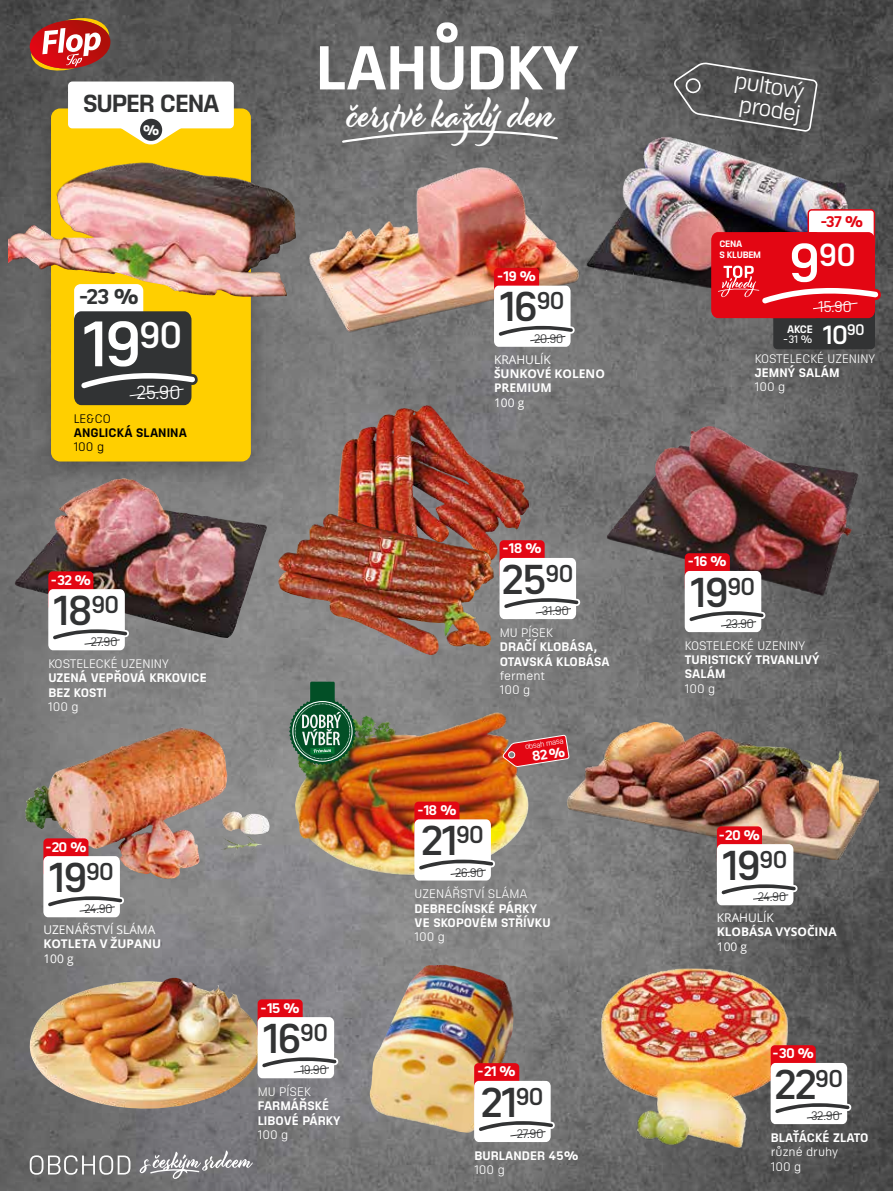
<style>
.page{position:relative;width:893px;height:1191px;background:#fff}
.page>*{position:absolute;margin:0;border:0;box-sizing:border-box;transform-origin:0 0}
.t1{font:600 62.1px "Sizmo Pro";color:#fff}
.t2{font:700 60px "Sizmo Pro";letter-spacing:-.02em;color:#fff}
.t3{font:42px "Modish";color:#fff}
.t4{font:600 40.5px "Sizmo Pro";letter-spacing:-.05em;color:#323334}
.t5{font:600 31.05px "Sizmo Pro";color:#fff}
.t6{font:600 25.5px "Sizmo Pro";color:#fff}
.t7{font:700 24px "Sizmo Pro";letter-spacing:-.05em;color:#323334}
.t8{font:22.8px/22.8px "Sizmo Pro";color:#fff;text-align:center}
.t9{font:700 20.7px "Sizmo Pro";color:#313334}
.t10{font:18.45px "Sizmo Pro";color:#fff}
.t11{font:15px "Sizmo Pro";color:#fff}
.t12{font:700 15px "Sizmo Pro";color:#e30613}
.t13{font:700 13.5px "Sizmo Pro";letter-spacing:-.05em;color:#fff}
.t14{font:700 12px/14.4px "Sizmo Pro";letter-spacing:.005em;color:#fff}
.t15{font:12px/14.4px "Sizmo Pro";letter-spacing:.005em;color:#fff}
.t16{font:12px "Sizmo Pro";letter-spacing:-.04em;color:#323334}
.t17{font:700 12px/14.4px "Open Sans";color:#fff}
.t18{font:12px "Open Sans";color:#fff}
.t19{font:700 12px "Sizmo Pro";letter-spacing:.005em;color:#000}
.t20{font:12px "Sizmo Pro";letter-spacing:.005em;color:#000}
.t21{font:700 10.5px "Sizmo Pro";color:#fff}
.t22{font:500 10.5px "Sizmo Pro";color:#fff}
.t23{font:700 9px/10.5px "Sizmo Pro";letter-spacing:-.03em;color:#fff}
.t24{font:7.5px "Sizmo Pro";color:#fff}
.s1{font-size:53.25px}
</style>
<div class="page">
<img style="left:0;top:0;width:893px;height:1191px">
<svg style="left:341px;top:121px;width:218px;height:23px;background:#7c7c7c"></svg>
<svg style="left:30px;top:1155px;width:100px;height:19px"></svg>
<svg style="left:140px;top:1150px;width:113px;height:28px;background:#8f8e92"></svg>
<svg style="left:29px;top:15px;width:83px;height:59px;background:#ab5249"></svg>
<div style="left:31px;top:92px;width:248px;height:401px;background:#000;opacity:.3"></div>
<div style="left:52px;top:109px;width:198px;height:352px;background:#ffcf00;border-radius:9px"></div>
<div style="left:51px;top:108px;width:200px;height:353px;border:2px solid #ffcf00;border-radius:9px"></div>
<svg style="left:672px;top:61px;width:147px;height:71px;background:#5c5c5c"></svg>
<div style="left:74px;top:284px;width:69px;height:59px;background:#fff;border-radius:7px"></div>
<svg style="left:74px;top:311px;width:124px;height:94px;background:#47473d"></svg>
<div style="left:68px;top:81px;width:166px;height:47px;background:#fff;border-radius:4px"></div>
<svg style="left:112px;top:121px;width:78px;height:24px"></svg>
<div style="left:140px;top:119px;width:22px;height:22px;background:#323335;border-radius:50%"></div>
<img style="left:8px;top:147px;width:288px;height:150px">
<img style="left:25px;top:977px;width:239px;height:131px">
<div style="left:258px;top:999px;width:45px;height:39px;background:#e30613;border-radius:4px"></div>
<svg style="left:258px;top:1017px;width:81px;height:61px"></svg>
<img style="left:370px;top:964px;width:143px;height:168px">
<div style="left:474px;top:1063px;width:45px;height:38px;background:#e30613;border-radius:4px"></div>
<svg style="left:474px;top:1080px;width:81px;height:62px"></svg>
<img style="left:335px;top:405px;width:91px;height:150px">
<img style="left:278px;top:514px;width:55px;height:99px">
<div style="left:500px;top:540px;width:45px;height:39px;background:#e30613;border-radius:4px"></div>
<svg style="left:500px;top:558px;width:81px;height:61px"></svg>
<img style="left:370px;top:712px;width:124px;height:24px">
<svg style="left:289px;top:681px;width:67px;height:84px;background:#4d775e"></svg>
<div style="left:414px;top:801px;width:45px;height:39px;background:#e30613;border-radius:4px"></div>
<svg style="left:414px;top:819px;width:81px;height:61px"></svg>
<img style="left:578px;top:132px;width:277px;height:181px">
<img style="left:293px;top:157px;width:297px;height:183px">
<div style="left:494px;top:268px;width:45px;height:38px;background:#e30613;border-radius:4px"></div>
<svg style="left:494px;top:286px;width:81px;height:61px"></svg>
<img style="left:13px;top:478px;width:254px;height:160px">
<div style="left:48px;top:571px;width:45px;height:39px;background:#e30613;border-radius:4px"></div>
<svg style="left:48px;top:589px;width:81px;height:61px"></svg>
<img style="left:607px;top:428px;width:253px;height:168px">
<div style="left:685px;top:553px;width:45px;height:39px;background:#e30613;border-radius:4px"></div>
<svg style="left:685px;top:571px;width:81px;height:61px"></svg>
<img style="left:77px;top:727px;width:105px;height:37px">
<div style="left:43px;top:838px;width:45px;height:39px;background:#e30613;border-radius:4px"></div>
<svg style="left:43px;top:856px;width:81px;height:61px"></svg>
<img style="left:580px;top:954px;width:229px;height:206px">
<div style="left:771px;top:1045px;width:45px;height:39px;background:#e30613;border-radius:4px"></div>
<svg style="left:771px;top:1063px;width:81px;height:61px"></svg>
<div style="left:773px;top:310px;width:68px;height:39px;background:#323334;border-radius:4px"></div>
<div style="left:807px;top:303px;width:68px;height:46px;background:#323334;border-radius:4px"></div>
<div style="left:808px;top:210px;width:66px;height:37px;background:#fff;border-radius:4px"></div>
<div style="left:807px;top:209px;width:68px;height:39px;border:2px solid #e30613;border-radius:4px"></div>
<svg style="left:711px;top:232px;width:170px;height:86px;background:#df1a26"></svg>
<img style="left:568px;top:722px;width:311px;height:137px">
<div style="left:717px;top:826px;width:45px;height:39px;background:#e30613;border-radius:4px"></div>
<svg style="left:717px;top:844px;width:81px;height:61px"></svg>
<svg style="left:502px;top:735px;width:68px;height:32px;background:#c93f41"></svg>
<h3 class="t7" style="left:83px;top:82px;width:138px">SUPER CENA</h3>
<p class="t13" style="left:143px;top:118px;width:18px">%</p>
<h2 class="t2" style="left:315px;top:15px;width:265px">LAHŮDKY</h2>
<h3 class="t3" style="left:347px;top:87px;width:208px">čerstvé každý den</h3>
<h3 class="t9" style="left:77px;top:279px;width:63px">-23 %</h3>
<h1 class="t1" style="left:83px;top:292px;width:101px">19<sup>90</sup></h1>
<h3 class="t10" style="left:136px;top:378px;width:46px">25.90</h3>
<p class="t20" style="left:74px;top:409px;width:39px">LE&amp;CO</p>
<p class="t19" style="left:74px;top:422px;width:115px">ANGLICKÁ SLANINA</p>
<p class="t20" style="left:74px;top:438px;width:32px">100 g</p>
<p class="t13" style="left:50px;top:568px;width:43px">-32 %</p>
<h3 class="t4" style="left:54px;top:576px;width:68px">18<sup>90</sup></h3>
<p class="t16" style="left:91px;top:633px;width:29px">27.90</p>
<p class="t15" style="left:48px;top:655px;width:122px">KOSTELECKÉ UZENINY</p>
<p class="t14" style="left:48px;top:669px;width:160px">UZENÁ VEPŘOVÁ KRKOVICE<br>BEZ KOSTI</p>
<p class="t15" style="left:48px;top:698px;width:32px">100 g</p>
<p class="t13" style="left:44px;top:835px;width:44px">-20 %</p>
<h3 class="t4" style="left:49px;top:843px;width:67px">19<sup>90</sup></h3>
<p class="t16" style="left:84px;top:899px;width:30px">24.90</p>
<p class="t18" style="left:43px;top:921px;width:113px">UZENÁŘSTVÍ SLÁMA</p>
<p class="t17" style="left:43px;top:936px;width:119px">KOTLETA V ŽUPANU</p>
<p class="t18" style="left:43px;top:950px;width:32px">100 g</p>
<p class="t13" style="left:260px;top:995px;width:42px">-15 %</p>
<h3 class="t4" style="left:263px;top:1004px;width:67px">16<sup>90</sup></h3>
<p class="t16" style="left:300px;top:1060px;width:29px">19.90</p>
<p class="t15" style="left:258px;top:1083px;width:54px">MU PÍSEK</p>
<p class="t14" style="left:258px;top:1097px;width:84px">FARMÁŘSKÉ<br>LIBOVÉ PÁRKY</p>
<p class="t15" style="left:258px;top:1126px;width:32px">100 g</p>
<p class="t13" style="left:496px;top:264px;width:42px">-19 %</p>
<h3 class="t4" style="left:500px;top:273px;width:67px">16<sup>90</sup></h3>
<p class="t16" style="left:534px;top:329px;width:31px">20.90</p>
<p class="t18" style="left:494px;top:351px;width:58px">KRAHULÍK</p>
<p class="t17" style="left:494px;top:366px;width:112px">ŠUNKOVÉ KOLENO<br>PREMIUM</p>
<p class="t18" style="left:494px;top:394px;width:32px">100 g</p>
<p class="t13" style="left:501px;top:536px;width:42px">-18 %</p>
<h3 class="t4" style="left:502px;top:545px;width:73px">25<sup>90</sup></h3>
<p class="t16" style="left:542px;top:601px;width:29px">31.90</p>
<p class="t15" style="left:500px;top:624px;width:54px">MU PÍSEK</p>
<p class="t14" style="left:500px;top:638px;width:112px">DRAČÍ KLOBÁSA,<br>OTAVSKÁ KLOBÁSA</p>
<p class="t15" style="left:500px;top:667px;width:47px">ferment<br>100 g</p>
<p class="t13" style="left:416px;top:798px;width:42px">-18 %</p>
<h3 class="t4" style="left:421px;top:806px;width:65px">21<sup>90</sup></h3>
<p class="t16" style="left:455px;top:863px;width:30px">26.90</p>
<p class="t24" style="left:524px;top:741px;width:41px;rotate:-9deg">obsah masa</p>
<p class="t15" style="left:415px;top:885px;width:114px">UZENÁŘSTVÍ SLÁMA</p>
<p class="t14" style="left:415px;top:899px;width:137px">DEBRECÍNSKÉ PÁRKY<br>VE SKOPOVÉM STŘÍVKU</p>
<p class="t15" style="left:415px;top:928px;width:32px">100 g</p>
<p class="t13" style="left:477px;top:1059px;width:41px">-21 %</p>
<h3 class="t4" style="left:481px;top:1068px;width:65px">21<sup>90</sup></h3>
<p class="t16" style="left:517px;top:1124px;width:29px">27.90</p>
<p class="t14" style="left:474px;top:1146px;width:106px">BURLANDER 45%</p>
<p class="t15" style="left:474px;top:1161px;width:32px">100 g</p>
<h3 class="t8" style="left:736px;top:67px;width:72px;rotate:9deg">pultový prodej</h3>
<p class="t23" style="left:719px;top:237px;width:43px">CENA<br>S KLUBEM</p>
<p class="t12" style="left:819px;top:208px;width:45px">-37 %</p>
<h3 class="t5" style="left:788px;top:229px;width:69px"><span class="s1">9</span>90</h3>
<p class="t11" style="left:818px;top:294px;width:35px">15.90</p>
<p class="t21" style="left:787px;top:319px;width:27px">AKCE</p>
<p class="t22" style="left:782px;top:331px;width:32px">-31 %</p>
<h3 class="t6" style="left:823px;top:313px;width:44px">10<sup>90</sup></h3>
<p class="t15" style="left:755px;top:350px;width:122px">KOSTELECKÉ UZENINY</p>
<p class="t14" style="left:755px;top:364px;width:86px">JEMNÝ SALÁM</p>
<p class="t15" style="left:755px;top:379px;width:32px">100 g</p>
<p class="t13" style="left:687px;top:549px;width:42px">-16 %</p>
<h3 class="t4" style="left:690px;top:558px;width:67px">19<sup>90</sup></h3>
<p class="t16" style="left:726px;top:614px;width:30px">23.90</p>
<p class="t15" style="left:685px;top:637px;width:122px">KOSTELECKÉ UZENINY</p>
<p class="t14" style="left:685px;top:651px;width:136px">TURISTICKÝ TRVANLIVÝ<br>SALÁM</p>
<p class="t15" style="left:685px;top:680px;width:32px">100 g</p>
<p class="t13" style="left:718px;top:823px;width:44px">-20 %</p>
<h3 class="t4" style="left:723px;top:831px;width:67px">19<sup>90</sup></h3>
<p class="t16" style="left:758px;top:887px;width:30px">24.90</p>
<p class="t18" style="left:717px;top:909px;width:58px">KRAHULÍK</p>
<p class="t17" style="left:717px;top:924px;width:121px">KLOBÁSA VYSOČINA</p>
<p class="t18" style="left:717px;top:938px;width:32px">100 g</p>
<p class="t13" style="left:771px;top:1041px;width:44px">-30 %</p>
<h3 class="t4" style="left:774px;top:1050px;width:70px">22<sup>90</sup></h3>
<p class="t16" style="left:811px;top:1106px;width:31px">32.90</p>
<p class="t14" style="left:771px;top:1128px;width:99px">BLAŤÁCKÉ ZLATO</p>
<p class="t15" style="left:771px;top:1143px;width:69px">různé druhy<br>100 g</p>
</div>
